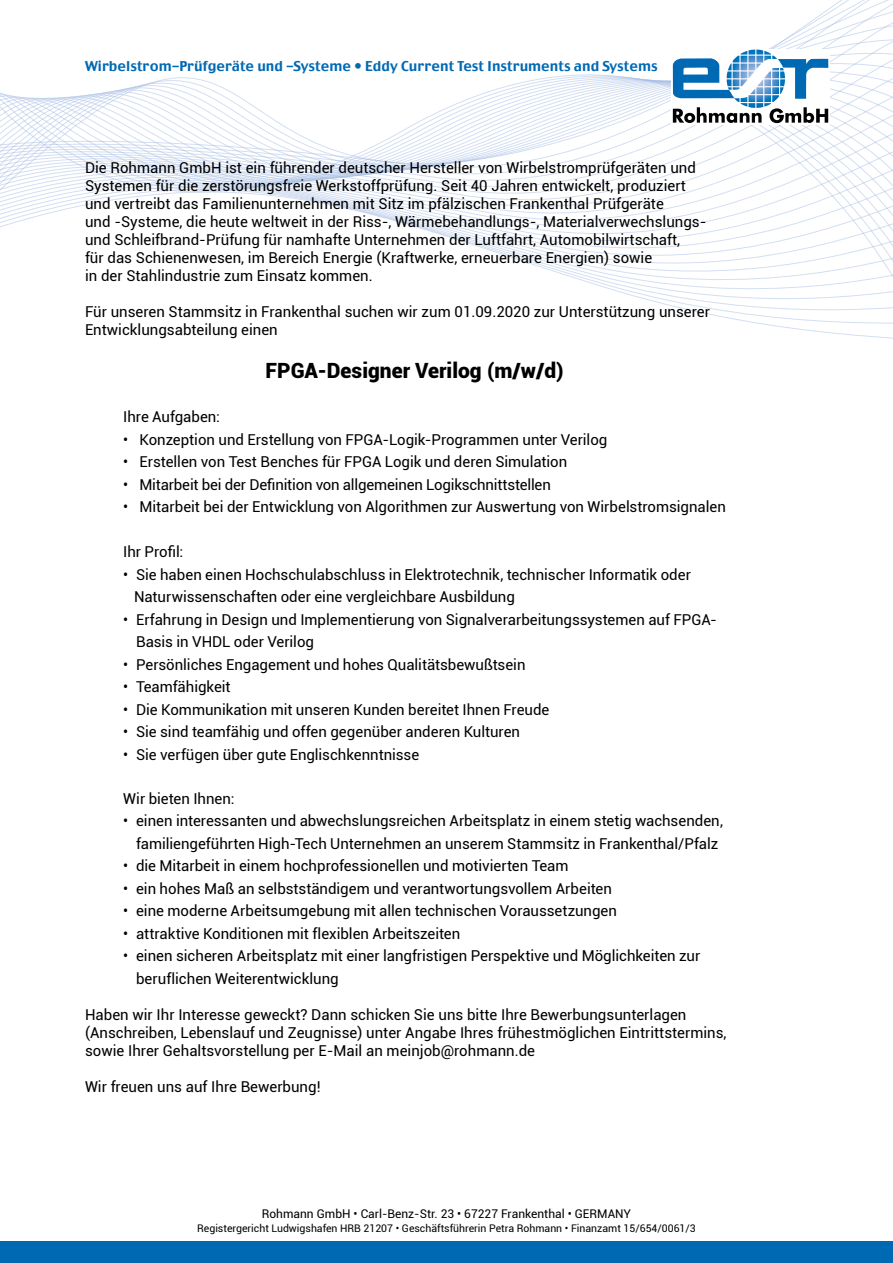
<style>
.page{position:relative;width:893px;height:1263px;background:#fff}
.page>*{position:absolute;margin:0;border:0;box-sizing:border-box;transform-origin:0 0}
.t1{font:900 21px "Roboto";color:#000}
.t2{font:15px/18px "Roboto";color:#000}
.t3{font:13.5px "Charcoal";letter-spacing:.005em;color:#0069b4}
.t4{font:12px "Roboto";color:#000}
.t5{font:10.5px "Roboto";color:#000}
</style>
<div class="page">
<svg style="left:546px;top:269px;width:347px;height:18px"></svg>
<svg style="left:488px;top:250px;width:405px;height:19px"></svg>
<svg style="left:432px;top:232px;width:461px;height:18px"></svg>
<svg style="left:0;top:213px;width:893px;height:19px"></svg>
<svg style="left:0;top:210px;width:891px;height:3px"></svg>
<svg style="left:0;top:0;width:893px;height:210px"></svg>
<div style="left:0;top:1242px;width:893px;height:21px;background:#0069b4"></div>
<div style="left:671px;top:49px;width:159px;height:76px;background:#fff"></div>
<svg style="left:673px;top:107px;width:89px;height:16px"></svg>
<svg style="left:769px;top:107px;width:59px;height:16px"></svg>
<svg style="left:785px;top:59px;width:43px;height:40px"></svg>
<img style="left:727px;top:50px;width:58px;height:58px">
<svg style="left:673px;top:58px;width:61px;height:40px"></svg>
<p class="t3" style="left:85px;top:57px;width:574px">Wirbelstrom-Prüfgeräte und -Systeme • Eddy Current Test Instruments and Systems</p>
<p class="t2" style="left:85px;top:158px;width:623px">Die Rohmann GmbH ist ein führender deutscher Hersteller von Wirbelstromprüfgeräten und Systemen für die zerstörungsfreie Werkstoffprüfung. Seit 40 Jahren entwickelt, produziert und vertreibt das Familienunternehmen mit Sitz im pfälzischen Frankenthal Prüfgeräte<br>und -Systeme, die heute weltweit in der Riss-, Wärmebehandlungs-, Materialverwechslungs&shy;und Schleifbrand-Prüfung für namhafte Unternehmen der Luftfahrt, Automobilwirtschaft,<br>für das Schienenwesen, im Bereich Energie (Kraftwerke, erneuerbare Energien) sowie<br>in der Stahlindustrie zum Einsatz kommen.</p>
<p class="t2" style="left:85px;top:302px;width:626px">Für unseren Stammsitz in Frankenthal suchen wir zum 01.09.2020 zur Unterstützung unserer<br>Entwicklungsabteilung einen</p>
<h1 class="t1" style="left:266px;top:356px;width:300px">FPGA-Designer Verilog (m/w/d)</h1>
<p class="t2" style="left:123px;top:407px;width:98px">Ihre Aufgaben:</p>
<p class="t2" style="left:123px;top:430px;width:486px">• Konzeption und Erstellung von FPGA-Logik-Programmen unter Verilog</p>
<p class="t2" style="left:123px;top:452px;width:445px">• Erstellen von Test Benches für FPGA Logik und deren Simulation</p>
<p class="t2" style="left:123px;top:475px;width:429px">• Mitarbeit bei der Definition von allgemeinen Logikschnittstellen</p>
<p class="t2" style="left:123px;top:497px;width:604px">• Mitarbeit bei der Entwicklung von Algorithmen zur Auswertung von Wirbelstromsignalen</p>
<p class="t2" style="left:123px;top:542px;width:61px">Ihr Profil:</p>
<p class="t2" style="left:134px;top:562px;width:558px;line-height:22.5px;text-indent:-11px">• Sie haben einen Hochschulabschluss in Elektrotechnik, technischer Informatik oder<br>Naturwissenschaften oder eine vergleichbare Ausbildung</p>
<p class="t2" style="left:136px;top:607px;width:582px;line-height:22.5px;text-indent:-13px">• Erfahrung in Design und Implementierung von Signalverarbeitungssystemen auf FPGA-<br>Basis in VHDL oder Verilog</p>
<p class="t2" style="left:123px;top:655px;width:404px">• Persönliches Engagement und hohes Qualitätsbewußtsein</p>
<p class="t2" style="left:123px;top:677px;width:109px">• Teamfähigkeit</p>
<p class="t2" style="left:123px;top:700px;width:428px">• Die Kommunikation mit unseren Kunden bereitet Ihnen Freude</p>
<p class="t2" style="left:123px;top:722px;width:398px">• Sie sind teamfähig und offen gegenüber anderen Kulturen</p>
<p class="t2" style="left:123px;top:745px;width:297px">• Sie verfügen über gute Englischkenntnisse</p>
<p class="t2" style="left:123px;top:789px;width:113px">Wir bieten Ihnen:</p>
<p class="t2" style="left:123px;top:809px;width:601px;line-height:22.5px;text-align:center">• einen interessanten und abwechslungsreichen Arbeitsplatz in einem stetig wachsenden, familiengeführten High-Tech Unternehmen an unserem Stammsitz in Frankenthal/Pfalz</p>
<p class="t2" style="left:123px;top:856px;width:447px">• die Mitarbeit in einem hochprofessionellen und motivierten Team</p>
<p class="t2" style="left:123px;top:879px;width:490px">• ein hohes Maß an selbstständigem und verantwortungsvollem Arbeiten</p>
<p class="t2" style="left:123px;top:901px;width:495px">• eine moderne Arbeitsumgebung mit allen technischen Voraussetzungen</p>
<p class="t2" style="left:123px;top:924px;width:339px">• attraktive Konditionen mit flexiblen Arbeitszeiten</p>
<p class="t2" style="left:136px;top:944px;width:566px;line-height:22.5px;text-indent:-13px">• einen sicheren Arbeitsplatz mit einer langfristigen Perspektive und Möglichkeiten zur beruflichen Weiterentwicklung</p>
<p class="t2" style="left:85px;top:1005px;width:643px">Haben wir Ihr Interesse geweckt? Dann schicken Sie uns bitte Ihre Bewerbungsunterlagen (Anschreiben, Lebenslauf und Zeugnisse) unter Angabe Ihres frühestmöglichen Eintrittstermins, sowie Ihrer Gehaltsvorstellung per E-Mail an meinjob@rohmann.de</p>
<p class="t2" style="left:85px;top:1077px;width:237px">Wir freuen uns auf Ihre Bewerbung!</p>
<p class="t4" style="left:262px;top:1205px;width:371px">Rohmann GmbH • Carl-Benz-Str. 23 • 67227 Frankenthal • GERMANY</p>
<p class="t5" style="left:197px;top:1220px;width:500px">Registergericht Ludwigshafen HRB 21207 • Geschäftsführerin Petra Rohmann • Finanzamt 15/654/0061/3</p>
</div>
